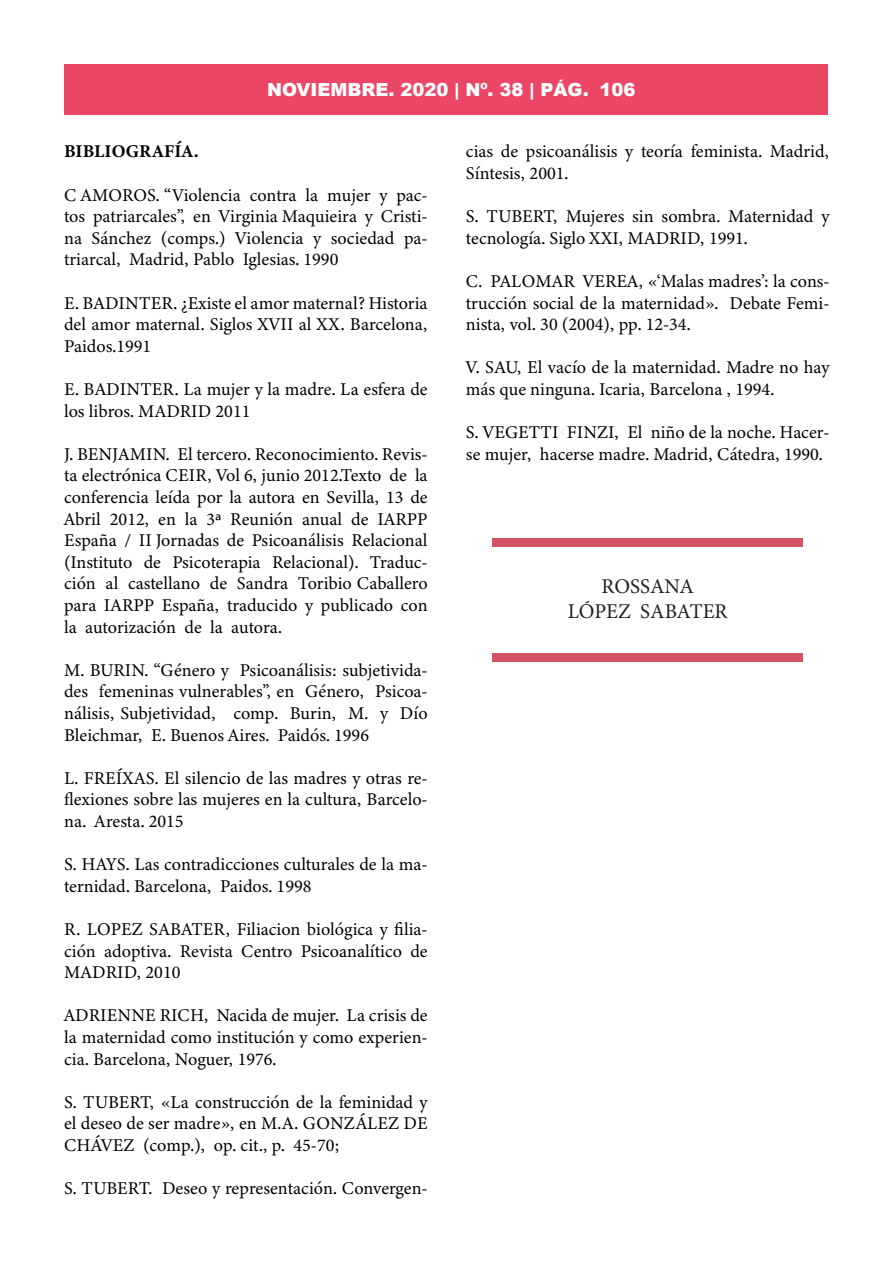
<style>
.page{position:relative;width:893px;height:1263px;background:#fff}
.page>*{position:absolute;margin:0;border:0;box-sizing:border-box;transform-origin:0 0}
.t1{font:21px "Minion Pro";color:#231f20}
.t2{font:18px/21.6px "Minion Variable Concept";color:#000001;text-align:justify}
.t3{font:900 18px "Arial";color:#fff}
.t4{font:18px "Minion Variable Concept";letter-spacing:.035em;color:#000001}
.s1{font-family:"Myriad Pro"}
</style>
<div class="page">
<div style="left:65px;top:65px;width:763px;height:50px;background:#eb4665"></div>
<div style="left:493px;top:538px;width:310px;height:8px;background:#d45266"></div>
<div style="left:493px;top:653px;width:310px;height:8px;background:#d45266"></div>
<p class="t3" style="left:267px;top:77px;width:370px">NOVIEMBRE. 2020 | Nº. 38 | PÁG. 106</p>
<p class="t4" style="left:64px;top:139px;width:136px">BIBLIOGRAFÍA.</p>
<p class="t2" style="left:64px;top:184px;width:365px">C AMOROS. “Violencia contra la mujer y pac&shy;tos patriarcales”, en Virginia Maquieira y Cristi&shy;na Sánchez (comps.) Violencia y sociedad pa&shy;triarcal, Madrid, Pablo Iglesias. 1990</p>
<p class="t2" style="left:64px;top:292px;width:365px">E. BADINTER. ¿Existe el amor maternal? Historia del amor maternal. Siglos XVII al XX. Barcelona, Paidos.1991</p>
<p class="t2" style="left:64px;top:378px;width:365px">E. BADINTER. La mujer y la madre. La esfera de los libros. MADRID 2011</p>
<p class="t2" style="left:64px;top:443px;width:365px">J. BENJAMIN. El tercero. Reconocimiento. Revis&shy;ta electrónica CEIR, Vol 6, junio 2012.Texto de la conferencia leída por la autora en Sevilla, 13 de Abril 2012, en la 3<span class="s1">ª</span> Reunión anual de IARPP España / II Jornadas de Psicoanálisis Relacional (Instituto de Psicoterapia Relacional). Traduc&shy;ción al castellano de Sandra Toribio Caballero para IARPP España, traducido y publicado con la autorización de la autora.</p>
<p class="t2" style="left:64px;top:659px;width:365px">M. BURIN. “Género y Psicoanálisis: subjetivida&shy;des femeninas vulnerables”, en Género, Psicoa&shy;nálisis, Subjetividad, comp. Burin, M. y Dío Bleichmar, E. Buenos Aires. Paidós. 1996</p>
<p class="t2" style="left:64px;top:767px;width:365px">L. FREÍXAS. El silencio de las madres y otras re&shy;flexiones sobre las mujeres en la cultura, Barcelo&shy;na. Aresta. 2015</p>
<p class="t2" style="left:64px;top:853px;width:365px">S. HAYS. Las contradicciones culturales de la ma&shy;ternidad. Barcelona, Paidos. 1998</p>
<p class="t2" style="left:64px;top:918px;width:365px">R. LOPEZ SABATER, Filiacion biológica y filia&shy;ción adoptiva. Revista Centro Psicoanalítico de MADRID, 2010</p>
<p class="t2" style="left:64px;top:1005px;width:365px">ADRIENNE RICH, Nacida de mujer. La crisis de la maternidad como institución y como experien&shy;cia. Barcelona, Noguer, 1976.</p>
<p class="t2" style="left:64px;top:1091px;width:365px">S. TUBERT, «La construcción de la feminidad y el deseo de ser madre», en M.A. GONZÁLEZ DE CHÁVEZ (comp.), op. cit., p. 45-70;</p>
<p class="t2" style="left:64px;top:1177px;width:365px">S. TUBERT. Deseo y representación. Convergen-</p>
<p class="t2" style="left:466px;top:141px;width:365px">cias de psicoanálisis y teoría feminista. Madrid,<br>Síntesis, 2001.</p>
<p class="t2" style="left:466px;top:205px;width:365px">S. TUBERT, Mujeres sin sombra. Maternidad y tecnología. Siglo XXI, MADRID, 1991.</p>
<p class="t2" style="left:466px;top:270px;width:365px">C. PALOMAR VEREA, «‘Malas madres’: la cons&shy;trucción social de la maternidad». Debate Femi&shy;nista, vol. 30 (2004), pp. 12-34.</p>
<p class="t2" style="left:466px;top:357px;width:365px">V. SAU, El vacío de la maternidad. Madre no hay más que ninguna. Icaria, Barcelona , 1994.</p>
<p class="t2" style="left:466px;top:421px;width:365px">S. VEGETTI FINZI, El niño de la noche. Hacer&shy;se mujer, hacerse madre. Madrid, Cátedra, 1990.</p>
<p class="t1" style="left:602px;top:572px;width:94px">ROSSANA</p>
<p class="t1" style="left:568px;top:597px;width:161px">LÓPEZ SABATER</p>
</div>
